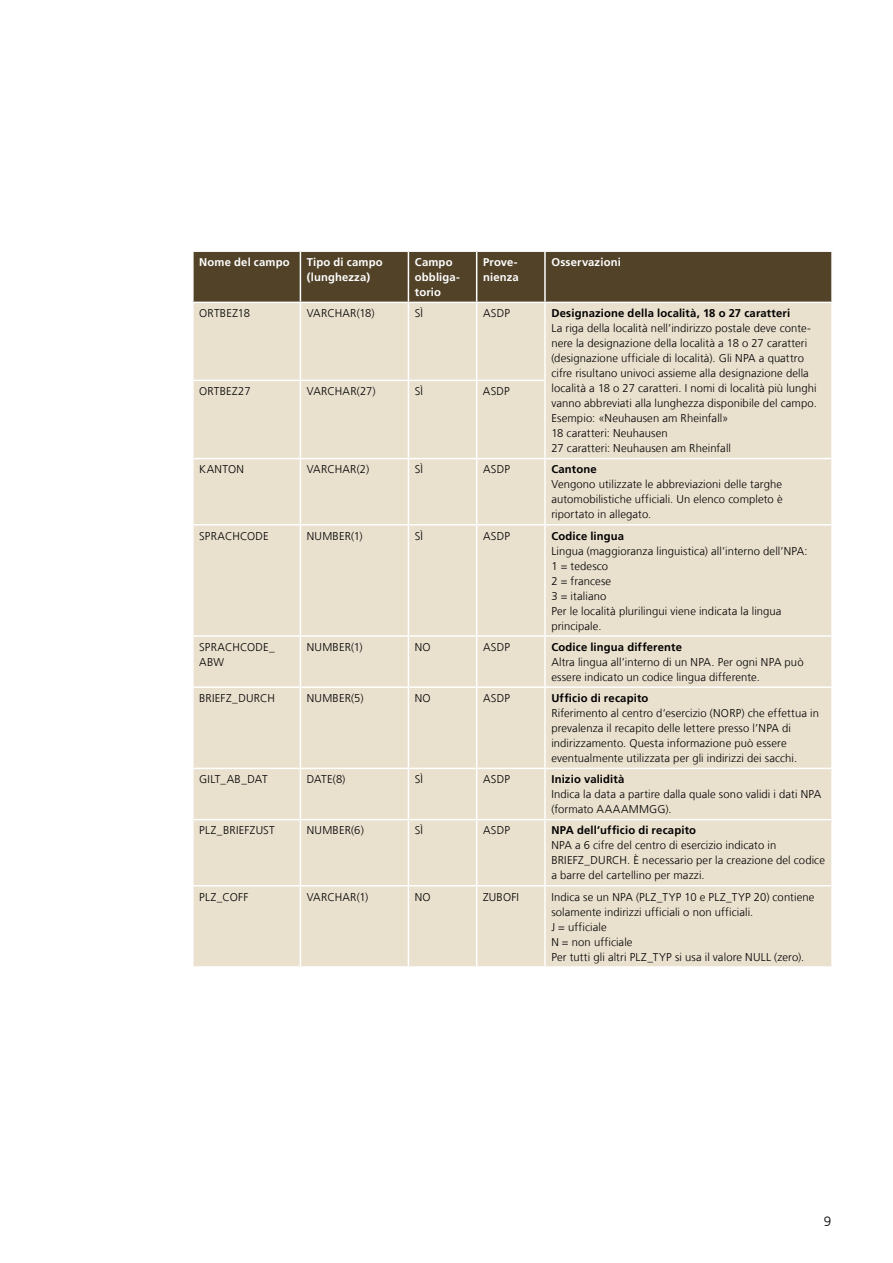
<style>
.page{position:relative;width:893px;height:1263px;background:#fff}
.page>*{position:absolute;margin:0;border:0;box-sizing:border-box;transform-origin:0 0}
.t1{font:300 13.5px "Frutiger LT Com";color:#000}
.t2{font:300 11.25px/15px "Frutiger LT Com";letter-spacing:.01em;color:#000}
.t3{font:700 11.25px "Frutiger LT Com";letter-spacing:.015em;color:#000}
.t4{font:700 11.25px/15px "Frutiger LT Com";letter-spacing:.015em;color:#fff}
</style>
<div class="page">
<div style="left:194px;top:252px;width:637px;height:50px;background:#524228"></div>
<div style="left:194px;top:303px;width:637px;height:663px;background:#eae0ce"></div>
<hr style="left:300px;top:252px;width:1px;height:50px;background:#fff">
<hr style="left:408px;top:252px;width:1px;height:50px;background:#fff">
<hr style="left:476px;top:252px;width:1px;height:50px;background:#fff">
<hr style="left:544px;top:252px;width:2px;height:50px;background:#fff">
<hr style="left:300px;top:303px;width:1px;height:155px;background:#fff">
<hr style="left:408px;top:303px;width:1px;height:155px;background:#fff">
<hr style="left:476px;top:303px;width:1px;height:155px;background:#fff">
<hr style="left:544px;top:303px;width:2px;height:155px;background:#fff">
<hr style="left:300px;top:459px;width:1px;height:65px;background:#fff">
<hr style="left:408px;top:459px;width:1px;height:65px;background:#fff">
<hr style="left:476px;top:459px;width:1px;height:65px;background:#fff">
<hr style="left:544px;top:459px;width:2px;height:65px;background:#fff">
<hr style="left:192px;top:524px;width:108px;height:1px;background:#fff">
<hr style="left:300px;top:524px;width:108px;height:1px;background:#fff">
<hr style="left:300px;top:525px;width:1px;height:110px;background:#fff">
<hr style="left:408px;top:524px;width:69px;height:1px;background:#fff">
<hr style="left:408px;top:525px;width:1px;height:110px;background:#fff">
<hr style="left:477px;top:524px;width:68px;height:1px;background:#fff">
<hr style="left:476px;top:525px;width:1px;height:110px;background:#fff">
<hr style="left:545px;top:524px;width:288px;height:1px;background:#fff">
<hr style="left:544px;top:525px;width:2px;height:110px;background:#fff">
<hr style="left:192px;top:635px;width:108px;height:2px;background:#fff">
<hr style="left:300px;top:635px;width:108px;height:2px;background:#fff">
<hr style="left:300px;top:637px;width:1px;height:49px;background:#fff">
<hr style="left:408px;top:635px;width:69px;height:2px;background:#fff">
<hr style="left:408px;top:637px;width:1px;height:49px;background:#fff">
<hr style="left:477px;top:635px;width:68px;height:2px;background:#fff">
<hr style="left:476px;top:637px;width:1px;height:49px;background:#fff">
<hr style="left:545px;top:635px;width:288px;height:2px;background:#fff">
<hr style="left:544px;top:637px;width:2px;height:49px;background:#fff">
<hr style="left:192px;top:686px;width:108px;height:2px;background:#fff">
<hr style="left:300px;top:686px;width:108px;height:2px;background:#fff">
<hr style="left:300px;top:688px;width:1px;height:80px;background:#fff">
<hr style="left:408px;top:686px;width:69px;height:2px;background:#fff">
<hr style="left:408px;top:688px;width:1px;height:80px;background:#fff">
<hr style="left:477px;top:686px;width:68px;height:2px;background:#fff">
<hr style="left:476px;top:688px;width:1px;height:80px;background:#fff">
<hr style="left:545px;top:686px;width:288px;height:2px;background:#fff">
<hr style="left:544px;top:688px;width:2px;height:80px;background:#fff">
<hr style="left:192px;top:768px;width:108px;height:1px;background:#fff">
<hr style="left:300px;top:768px;width:108px;height:1px;background:#fff">
<hr style="left:300px;top:769px;width:1px;height:50px;background:#fff">
<hr style="left:408px;top:768px;width:69px;height:1px;background:#fff">
<hr style="left:408px;top:769px;width:1px;height:50px;background:#fff">
<hr style="left:477px;top:768px;width:68px;height:1px;background:#fff">
<hr style="left:476px;top:769px;width:1px;height:50px;background:#fff">
<hr style="left:545px;top:768px;width:288px;height:1px;background:#fff">
<hr style="left:544px;top:769px;width:2px;height:50px;background:#fff">
<hr style="left:192px;top:819px;width:108px;height:1px;background:#fff">
<hr style="left:300px;top:819px;width:108px;height:1px;background:#fff">
<hr style="left:300px;top:820px;width:1px;height:65px;background:#fff">
<hr style="left:408px;top:819px;width:69px;height:1px;background:#fff">
<hr style="left:408px;top:820px;width:1px;height:65px;background:#fff">
<hr style="left:477px;top:819px;width:68px;height:1px;background:#fff">
<hr style="left:476px;top:820px;width:1px;height:65px;background:#fff">
<hr style="left:545px;top:819px;width:288px;height:1px;background:#fff">
<hr style="left:544px;top:820px;width:2px;height:65px;background:#fff">
<hr style="left:192px;top:885px;width:108px;height:1px;background:#fff">
<hr style="left:300px;top:885px;width:108px;height:1px;background:#fff">
<hr style="left:300px;top:886px;width:1px;height:80px;background:#fff">
<hr style="left:408px;top:885px;width:69px;height:1px;background:#fff">
<hr style="left:408px;top:886px;width:1px;height:80px;background:#fff">
<hr style="left:477px;top:885px;width:68px;height:1px;background:#fff">
<hr style="left:476px;top:886px;width:1px;height:80px;background:#fff">
<hr style="left:545px;top:885px;width:288px;height:1px;background:#fff">
<hr style="left:544px;top:886px;width:2px;height:80px;background:#fff">
<hr style="left:192px;top:458px;width:108px;height:1px;background:#fff">
<hr style="left:300px;top:458px;width:108px;height:1px;background:#fff">
<hr style="left:408px;top:458px;width:69px;height:1px;background:#fff">
<hr style="left:477px;top:458px;width:68px;height:1px;background:#fff">
<hr style="left:545px;top:458px;width:288px;height:1px;background:#fff">
<hr style="left:192px;top:380px;width:352px;height:1px;background:#fff">
<p class="t4" style="left:199px;top:255px;width:92px">Nome del campo</p>
<p class="t4" style="left:307px;top:255px;width:77px">Tipo di campo (lunghezza)</p>
<p class="t4" style="left:415px;top:255px;width:46px">Campo obbliga&shy;torio</p>
<p class="t4" style="left:483px;top:255px;width:37px">Prove&shy;nienza</p>
<p class="t4" style="left:551px;top:255px;width:71px">Osservazioni</p>
<p class="t2" style="left:199px;top:306px;width:52px">ORTBEZ18</p>
<p class="t2" style="left:307px;top:306px;width:69px">VARCHAR(18)</p>
<p class="t2" style="left:415px;top:306px;width:10px">SÌ</p>
<p class="t2" style="left:483px;top:306px;width:28px">ASDP</p>
<p class="t3" style="left:551px;top:307px;width:240px">Designazione della località, 18 o 27 caratteri</p>
<p class="t2" style="left:551px;top:321px;width:267px">La riga della località nell’indirizzo postale deve conte&shy;nere la designazione della località a 18 o 27 caratteri (designazione ufficiale di località). Gli NPA a quattro cifre risultano univoci assieme alla designazione della località a 18 o 27 caratteri. I nomi di località più lunghi vanno abbreviati alla lunghezza disponibile del campo.</p>
<p class="t2" style="left:551px;top:411px;width:179px">Esempio: «Neuhausen am Rheinfall»</p>
<p class="t2" style="left:551px;top:426px;width:118px">18 caratteri: Neuhausen</p>
<p class="t2" style="left:551px;top:441px;width:181px">27 caratteri: Neuhausen am Rheinfall</p>
<p class="t2" style="left:199px;top:462px;width:46px">KANTON</p>
<p class="t2" style="left:307px;top:462px;width:64px">VARCHAR(2)</p>
<p class="t2" style="left:415px;top:462px;width:10px">SÌ</p>
<p class="t2" style="left:483px;top:462px;width:28px">ASDP</p>
<p class="t3" style="left:551px;top:463px;width:47px">Cantone</p>
<p class="t2" style="left:551px;top:477px;width:233px;text-align:justify">Vengono utilizzate le abbreviazioni delle targhe automobilistiche ufficiali. Un elenco completo è riportato in allegato.</p>
<p class="t2" style="left:199px;top:528px;width:71px">SPRACHCODE</p>
<p class="t2" style="left:307px;top:528px;width:57px">NUMBER(1)</p>
<p class="t2" style="left:415px;top:528px;width:10px">SÌ</p>
<p class="t2" style="left:483px;top:528px;width:28px">ASDP</p>
<p class="t3" style="left:551px;top:529px;width:74px">Codice lingua</p>
<p class="t2" style="left:551px;top:543px;width:258px">Lingua (maggioranza linguistica) all’interno dell’NPA:</p>
<p class="t2" style="left:551px;top:558px;width:58px">1 = tedesco</p>
<p class="t2" style="left:551px;top:573px;width:61px">2 = francese</p>
<p class="t2" style="left:551px;top:588px;width:56px">3 = italiano</p>
<p class="t2" style="left:551px;top:603px;width:232px">Per le località plurilingui viene indicata la lingua principale.</p>
<p class="t2" style="left:199px;top:639px;width:77px">SPRACHCODE_<br>ABW</p>
<p class="t2" style="left:307px;top:639px;width:57px">NUMBER(1)</p>
<p class="t2" style="left:415px;top:639px;width:17px">NO</p>
<p class="t2" style="left:483px;top:639px;width:28px">ASDP</p>
<p class="t3" style="left:551px;top:640px;width:132px">Codice lingua differente</p>
<p class="t2" style="left:199px;top:384px;width:53px">ORTBEZ27</p>
<p class="t2" style="left:307px;top:384px;width:70px">VARCHAR(27)</p>
<p class="t2" style="left:415px;top:384px;width:10px">SÌ</p>
<p class="t2" style="left:483px;top:384px;width:28px">ASDP</p>
<p class="t2" style="left:551px;top:654px;width:254px">Altra lingua all’interno di un NPA. Per ogni NPA può essere indicato un codice lingua differente.</p>
<p class="t2" style="left:199px;top:691px;width:77px">BRIEFZ_DURCH</p>
<p class="t2" style="left:307px;top:691px;width:58px">NUMBER(5)</p>
<p class="t2" style="left:415px;top:691px;width:17px">NO</p>
<p class="t2" style="left:483px;top:691px;width:28px">ASDP</p>
<p class="t3" style="left:551px;top:691px;width:99px">Ufficio di recapito</p>
<p class="t2" style="left:551px;top:706px;width:269px">Riferimento al centro d’esercizio (NORP) che effettua in prevalenza il recapito delle lettere presso l’NPA di indirizzamento. Questa informazione può essere eventualmente utilizzata per gli indirizzi dei sacchi.</p>
<p class="t2" style="left:199px;top:772px;width:70px">GILT_AB_DAT</p>
<p class="t2" style="left:307px;top:772px;width:40px">DATE(8)</p>
<p class="t2" style="left:415px;top:772px;width:10px">SÌ</p>
<p class="t2" style="left:483px;top:772px;width:28px">ASDP</p>
<p class="t3" style="left:551px;top:773px;width:75px">Inizio validità</p>
<p class="t2" style="left:551px;top:787px;width:271px">Indica la data a partire dalla quale sono validi i dati NPA (formato AAAAMMGG).</p>
<p class="t2" style="left:199px;top:823px;width:77px">PLZ_BRIEFZUST</p>
<p class="t2" style="left:307px;top:823px;width:59px">NUMBER(6)</p>
<p class="t2" style="left:415px;top:823px;width:10px">SÌ</p>
<p class="t2" style="left:483px;top:823px;width:28px">ASDP</p>
<p class="t3" style="left:551px;top:824px;width:146px">NPA dell’ufficio di recapito</p>
<p class="t2" style="left:551px;top:838px;width:275px">NPA a 6 cifre del centro di esercizio indicato in<br>BRIEFZ_DURCH. È necessario per la creazione del codice a barre del cartellino per mazzi.</p>
<p class="t2" style="left:199px;top:889px;width:51px">PLZ_COFF</p>
<p class="t2" style="left:307px;top:889px;width:63px">VARCHAR(1)</p>
<p class="t2" style="left:415px;top:889px;width:17px">NO</p>
<p class="t2" style="left:483px;top:889px;width:38px">ZUBOFI</p>
<p class="t2" style="left:551px;top:889px;width:265px">Indica se un NPA (PLZ_TYP 10 e PLZ_TYP 20) contiene solamente indirizzi ufficiali o non ufficiali.</p>
<p class="t2" style="left:551px;top:919px;width:57px">J = ufficiale</p>
<p class="t2" style="left:551px;top:934px;width:83px">N = non ufficiale</p>
<p class="t2" style="left:551px;top:949px;width:254px">Per tutti gli altri PLZ_TYP si usa il valore NULL (zero).</p>
<p class="t1" style="left:824px;top:1214px;width:9px">9</p>
</div>
